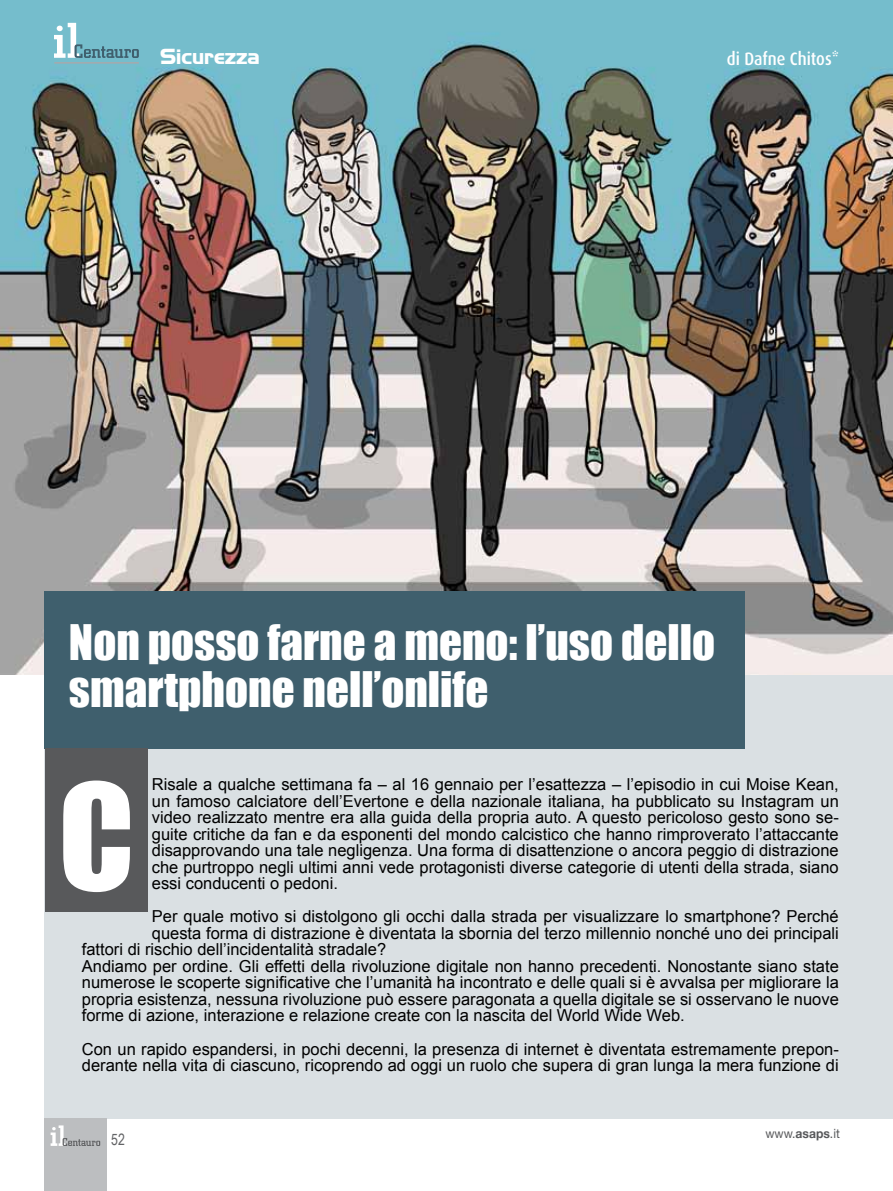
<style>
.page{position:relative;width:893px;height:1191px;background:#fff}
.page>*{position:absolute;margin:0;border:0;box-sizing:border-box;transform-origin:0 0}
.t1{font:45px/46.5px "Impact";color:#fff}
.t2{font:700 19.5px "Highland Gothic FLF";color:#fff}
.t3{font:500 18px "Dax";color:#fff;scale:.9 1}
.t4{font:16.5px/16.5px "Arial";color:#000;text-align:justify}
.t5{font:15.75px "Arial Narrow";color:#636466;scale:.95 1}
.t6{font:12.75px "Helvetica Neue";color:#58595b;scale:.95 1}
.s1{font-weight:700}
</style>
<div class="page">
<div style="left:45px;top:0;width:848px;height:1118px;background:#dae0e3"></div>
<img style="left:0;top:0;width:893px;height:674px">
<div style="left:45px;top:591px;width:700px;height:157px;background:#3f5f6d"></div>
<hr style="left:54px;top:62px;width:85px;height:2px;background:#a7a9ac">
<svg style="left:54px;top:23px;width:85px;height:35px"></svg>
<div style="left:45px;top:1118px;width:62px;height:73px;background:#bcbec0"></div>
<svg style="left:51px;top:1125px;width:49px;height:21px"></svg>
<div style="left:45px;top:748px;width:103px;height:164px;background:#58595b"></div>
<svg style="left:63px;top:780px;width:67px;height:112px"></svg>
<p class="t2" style="left:160px;top:42px;width:101px">Sicurezza</p>
<p class="t3" style="left:727px;top:49px;width:126px">di Dafne Chitos*</p>
<h1 class="t1" style="left:69px;top:618px;width:648px">Non posso farne a meno: l’uso dello smartphone nell’onlife</h1>
<p class="t4" style="left:152px;top:776px;width:688px">Risale a qualche settimana fa – al 16 gennaio per l’esattezza – l’episodio in cui Moise Kean, un famoso calciatore dell’Evertone e della nazionale italiana, ha pubblicato su Instagram un video realizzato mentre era alla guida della propria auto. A questo pericoloso gesto sono se&shy;guite critiche da fan e da esponenti del mondo calcistico che hanno rimproverato l’attaccante disapprovando una tale negligenza. Una forma di disattenzione o ancora peggio di distrazione che purtroppo negli ultimi anni vede protagonisti diverse categorie di utenti della strada, siano essi conducenti o pedoni.</p>
<p class="t4" style="left:152px;top:908px;width:688px">Per quale motivo si distolgono gli occhi dalla strada per visualizzare lo smartphone? Perché</p>
<p class="t4" style="left:152px;top:925px;width:688px">questa forma di distrazione è diventata la sbornia del terzo millennio nonché uno dei principali</p>
<p class="t4" style="left:82px;top:941px;width:306px">fattori di rischio dell’incidentalità stradale?</p>
<p class="t4" style="left:82px;top:958px;width:758px">Andiamo per ordine. Gli effetti della rivoluzione digitale non hanno precedenti. Nonostante siano state</p>
<p class="t4" style="left:82px;top:974px;width:758px">numerose le scoperte significative che l’umanità ha incontrato e delle quali si è avvalsa per migliorare la</p>
<p class="t4" style="left:82px;top:991px;width:758px">propria esistenza, nessuna rivoluzione può essere paragonata a quella digitale se si osservano le nuove</p>
<p class="t4" style="left:82px;top:1007px;width:604px">forme di azione, interazione e relazione create con la nascita del World Wide Web.</p>
<p class="t4" style="left:82px;top:1040px;width:758px">Con un rapido espandersi, in pochi decenni, la presenza di internet è diventata estremamente prepon&shy;derante nella vita di ciascuno, ricoprendo ad oggi un ruolo che supera di gran lunga la mera funzione di</p>
<p class="t5" style="left:111px;top:1127px;width:16px">52</p>
<p class="t6" style="left:765px;top:1126px;width:80px">www.<span class="s1">asaps</span>.it</p>
</div>
